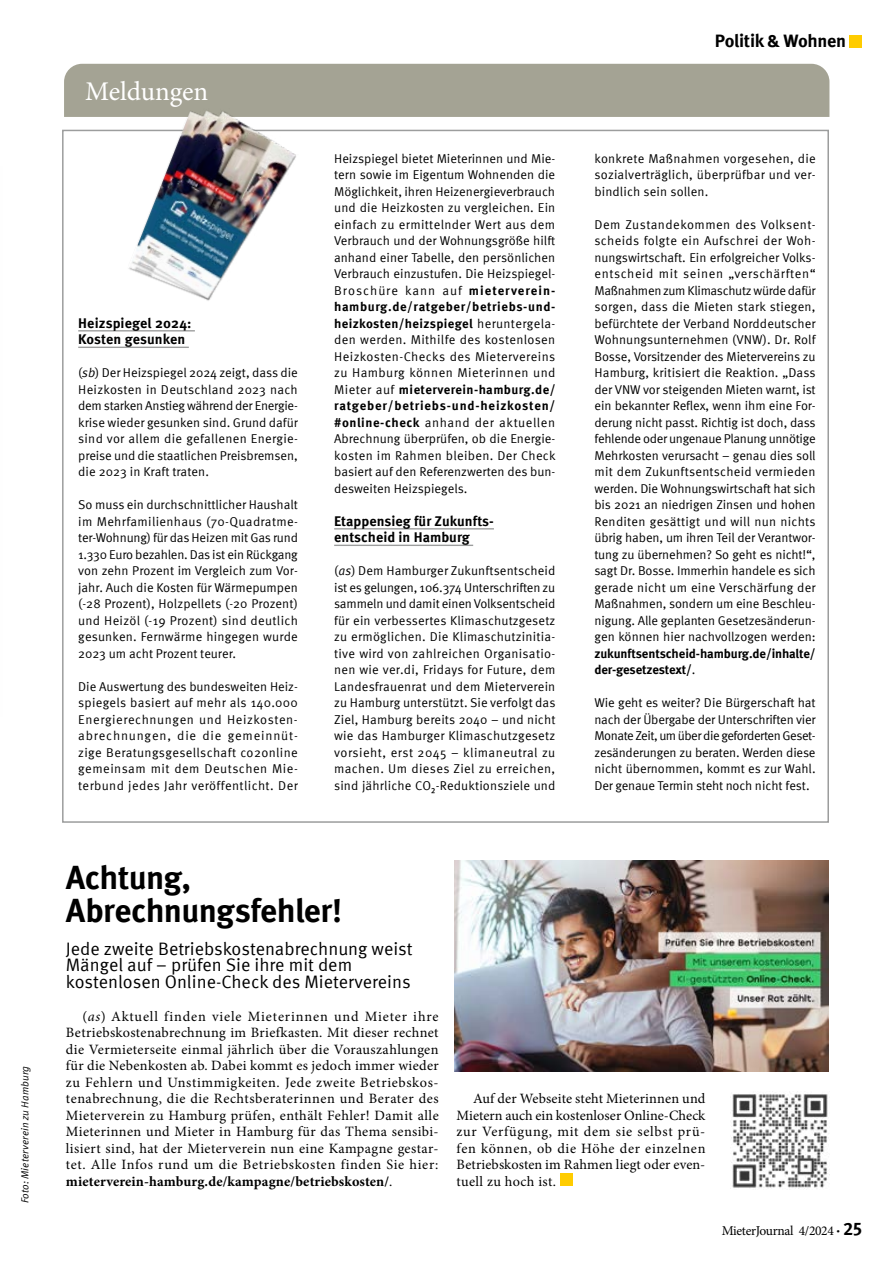
<style>
.page{position:relative;width:893px;height:1263px;background:#fff}
.page>*{position:absolute;margin:0;border:0;box-sizing:border-box;transform-origin:0 0}
.Headline_Spaltenspanne_Schwarz_V1{font:700 33px/33px "Meta Pro";letter-spacing:-.02em;color:#000}
.Titel{font:27px "Minion Pro";letter-spacing:-.01em;color:#fff}
.Subline_Spaltenspanne_Schwarz_V1{font:18px/16.5px "Meta Pro";color:#000}
.t1{font:700 18px "Meta Pro";letter-spacing:-.015em;color:#000}
.Fliesstext_3-Spalter_Schwarz_V1{font:14.25px/16.5px "Minion Pro";letter-spacing:.035em;color:#000;text-align:justify}
.Thema{font:700 14.1px/16.5px "Meta Pro";letter-spacing:.005em;color:#000}
.t2{font:13.5px "Minion Pro";letter-spacing:-.03em;color:#000}
.Fliesstext_Folgeabsatz{font:12.75px/16.5px "Meta Pro";letter-spacing:.01em;color:#000;text-align:justify}
.Fliesstext_Folgeabsatz-2{font:12.75px/16.5px "Meta Pro";letter-spacing:.03em;color:#000}
.t3{font:italic 10.2px "Meta Pro";letter-spacing:.01em;color:#000}
.s1{font-style:italic}
.s2{font-weight:700}
.s3{font-family:"Meta Pro";font-weight:700}
.s4{font-family:"Meta Pro";font-weight:700;font-size:18px}
</style>
<div class="page">
<hr style="left:78px;top:330px;width:117px;height:1px;background:#9c9d9d">
<hr style="left:78px;top:347px;width:111px;height:1px;background:#9c9d9d">
<img style="left:731px;top:1094px;width:98px;height:95px">
<div style="left:64px;top:64px;width:765px;height:53px;background:#a4a394"></div>
<img style="left:455px;top:861px;width:374px;height:211px">
<hr style="left:334px;top:528px;width:160px;height:1px;background:#9c9d9d">
<hr style="left:334px;top:545px;width:139px;height:1px;background:#9c9d9d">
<div style="left:560px;top:1173px;width:12px;height:13px;background:#fc0"></div>
<img style="left:105px;top:88px;width:216px;height:244px">
<div style="left:850px;top:35px;width:12px;height:12px;background:#fc0"></div>
<p class="t3" style="left:17px;top:1203px;width:139px;rotate:-90deg">Foto: Mieterverein zu Hamburg</p>
<p class="Titel" style="left:85px;top:73px;width:125px">Meldungen</p>
<p class="Thema" style="left:78px;top:314px;width:115px">Heizspiegel 2024:<br>Kosten gesunken</p>
<p class="Fliesstext_Folgeabsatz" style="left:78px;top:364px;width:221px">(<span class="s1">sb</span>) Der Heizspiegel 2024 zeigt, dass die Heizkosten in Deutschland 2023 nach dem starken Anstieg während der Energie&shy;krise wieder gesunken sind. Grund dafür sind vor allem die gefallenen Energie&shy;preise und die staatlichen Preisbremsen, die 2023 in Kraft traten.</p>
<p class="Fliesstext_Folgeabsatz" style="left:78px;top:496px;width:221px">So muss ein durchschnittlicher Haushalt im Mehrfamilienhaus (70-Quadratme&shy;ter-Wohnung) für das Heizen mit Gas rund 1.330 Euro bezahlen. Das ist ein Rückgang von zehn Prozent im Vergleich zum Vor&shy;jahr. Auch die Kosten für Wärmepumpen (-28 Prozent), Holzpellets (-20 Prozent) und Heizöl (-19 Prozent) sind deutlich gesunken. Fernwärme hingegen wurde 2023 um acht Prozent teurer.</p>
<p class="Fliesstext_Folgeabsatz-2" style="left:78px;top:677px;width:221px">Die Auswertung des bundesweiten Heiz&shy;spiegels basiert auf mehr als 140.000<br>Energierechnungen und Heizkosten&shy;abrechnungen, die die gemeinnüt&shy;zige Beratungsgesellschaft co2online gemeinsam mit dem Deutschen Mie&shy;terbund jedes Jahr veröffentlicht. Der</p>
<p class="Fliesstext_Folgeabsatz" style="left:334px;top:149px;width:223px">Heizspiegel bietet Mieterinnen und Mie&shy;tern sowie im Eigentum Wohnenden die Möglichkeit, ihren Heizenergieverbrauch und die Heizkosten zu vergleichen. Ein einfach zu ermittelnder Wert aus dem Verbrauch und der Wohnungsgröße hilft anhand einer Tabelle, den persönlichen Verbrauch einzustufen. Die Heizspiegel-Broschüre kann auf <span class="s2">mieterverein&shy;hamburg.de/ratgeber/betriebs-und&shy;heizkosten/heizspiegel</span> heruntergela&shy;den werden. Mithilfe des kostenlosen Heizkosten-Checks des Mietervereins zu Hamburg können Mieterinnen und Mieter auf <span class="s2">mieterverein-hamburg.de/ ratgeber/betriebs-und-heizkosten/ #online-check</span> anhand der aktuellen Abrechnung überprüfen, ob die Energie&shy;kosten im Rahmen bleiben. Der Check basiert auf den Referenzwerten des bun&shy;desweiten Heizspiegels.</p>
<p class="Thema" style="left:334px;top:512px;width:161px">Etappensieg für Zukunfts&shy;entscheid in Hamburg</p>
<p class="Fliesstext_Folgeabsatz" style="left:334px;top:562px;width:223px">(<span class="s1">as</span>) Dem Hamburger Zukunftsentscheid ist es gelungen, 106.374 Unterschriften zu sammeln und damit einen Volksentscheid für ein verbessertes Klimaschutzgesetz zu ermöglichen. Die Klimaschutzinitia&shy;tive wird von zahlreichen Organisatio&shy;nen wie ver.di, Fridays for Future, dem Landesfrauenrat und dem Mieterverein zu Hamburg unterstützt. Sie verfolgt das Ziel, Hamburg bereits 2040 – und nicht wie das Hamburger Klimaschutzgesetz vorsieht, erst 2045 – klimaneutral zu machen. Um dieses Ziel zu erreichen, sind jährliche CO₂-Reduktionsziele und</p>
<h3 class="t1" style="left:715px;top:27px;width:133px">Politik &amp; Wohnen</h3>
<p class="Fliesstext_Folgeabsatz" style="left:594px;top:149px;width:223px">konkrete Maßnahmen vorgesehen, die sozialverträglich, überprüfbar und ver&shy;bindlich sein sollen.</p>
<p class="Fliesstext_Folgeabsatz" style="left:594px;top:215px;width:223px">Dem Zustandekommen des Volksent&shy;scheids folgte ein Aufschrei der Woh&shy;nungswirtschaft. Ein erfolgreicher Volks&shy;entscheid mit seinen „verschärften“ Maßnahmen zum Klimaschutz würde dafür sorgen, dass die Mieten stark stiegen, befürchtete der Verband Norddeutscher Wohnungsunternehmen (VNW). Dr. Rolf Bosse, Vorsitzender des Mietervereins zu Hamburg, kritisiert die Reaktion. „Dass der VNW vor steigenden Mieten warnt, ist ein bekannter Reflex, wenn ihm eine For&shy;derung nicht passt. Richtig ist doch, dass fehlende oder ungenaue Planung unnötige Mehrkosten verursacht – genau dies soll mit dem Zukunftsentscheid vermieden werden. Die Wohnungswirtschaft hat sich bis 2021 an niedrigen Zinsen und hohen Renditen gesättigt und will nun nichts übrig haben, um ihren Teil der Verantwor&shy;tung zu übernehmen? So geht es nicht!“, sagt Dr. Bosse. Immerhin handele es sich gerade nicht um eine Verschärfung der Maßnahmen, sondern um eine Beschleu&shy;nigung. Alle geplanten Gesetzesänderun&shy;gen können hier nachvollzogen werden: <span class="s2">zukunftsentscheid-hamburg.de/inhalte/ der-gesetzestext/</span>.</p>
<p class="Fliesstext_Folgeabsatz" style="left:594px;top:694px;width:223px">Wie geht es weiter? Die Bürgerschaft hat nach der Übergabe der Unterschriften vier Monate Zeit, um über die geforderten Geset&shy;zesänderungen zu beraten. Werden diese nicht übernommen, kommt es zur Wahl.<br>Der genaue Termin steht noch nicht fest.</p>
<p class="Headline_Spaltenspanne_Schwarz_V1" style="left:66px;top:859px;width:278px">Achtung,<br>Abrechnungsfehler!</p>
<p class="Subline_Spaltenspanne_Schwarz_V1" style="left:66px;top:939px;width:348px">Jede zweite Betriebskostenabrechnung weist<br>Mängel auf – prüfen Sie ihre mit dem kostenlosen Online-Check des Mietervereins</p>
<p class="Fliesstext_3-Spalter_Schwarz_V1" style="left:66px;top:1008px;width:374px;text-indent:16px">(<span class="s1">as</span>) Aktuell finden viele Mieterinnen und Mieter ihre Betriebskostenabrechnung im Briefkasten. Mit dieser rechnet die Vermieterseite einmal jährlich über die Vorauszahlungen für die Nebenkosten ab. Dabei kommt es jedoch immer wieder zu Fehlern und Unstimmigkeiten. Jede zweite Betriebskos&shy;tenabrechnung, die die Rechtsberaterinnen und Berater des Mieterverein zu Hamburg prüfen, enthält Fehler! Damit alle Mieterinnen und Mieter in Hamburg für das Thema sensibi&shy;lisiert sind, hat der Mieterverein nun eine Kampagne gestar&shy;tet. Alle Infos rund um die Betriebskosten finden Sie hier: <span class="s2">mieterverein-hamburg.de/kampagne/betriebskosten/</span>.</p>
<p class="Fliesstext_3-Spalter_Schwarz_V1" style="left:457px;top:1091px;width:250px;text-indent:16px">Auf der Webseite steht Mieterinnen und Mietern auch ein kostenloser Online-Check zur Verfügung, mit dem sie selbst prü&shy;fen können, ob die Höhe der einzelnen Betriebskosten im Rahmen liegt oder even&shy;tuell zu hoch ist.</p>
<p class="t2" style="left:722px;top:1222px;width:142px">MieterJournal 4/2024 <span class="s3">·</span> <span class="s4">25</span></p>
</div>
